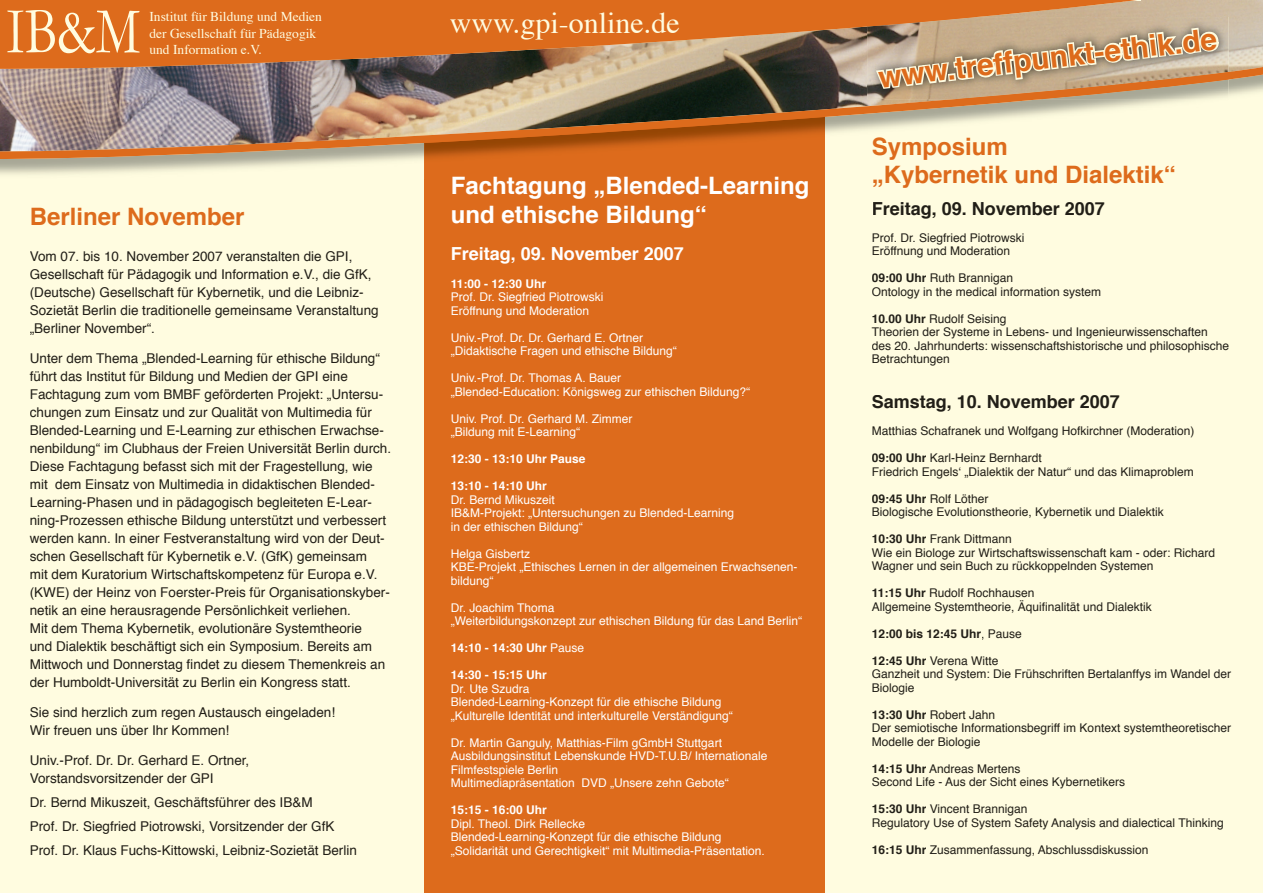
<style>
.page{position:relative;width:1263px;height:893px;background:#fffce0}
.page>*{position:absolute;margin:0;border:0;box-sizing:border-box;transform-origin:0 0}
.t1{font:700 30px "Helvetica";color:#dd6b1c}
.t2{font:30px "Times";color:#fffce0}
.t3{font:700 24px/28.8px "Helvetica";color:#dd6b1c}
.t4{font:700 24px/28.8px "Helvetica";color:#fff}
.t5{font:700 18px "Helvetica";color:#211e17}
.t6{font:700 18px "Helvetica";color:#fff}
.t7{font:13.5px/18px "Helvetica";color:#211e17}
.t8{font:13.5px/16.2px "Times";color:#fffce0}
.t9{font:12px/13.5px "Helvetica";color:#211e17}
.t10{font:12px/13.5px "Helvetica";color:#fff}
.t11{font:700 12px "Helvetica";color:#fff}
.t12{font:700 12px "Helvetica";color:#211e17}
.s1{font-weight:400}
.s2{font-weight:700}
</style>
<div class="page">
<div style="left:424px;top:100px;width:401px;height:793px;background:#dd6b1c"></div>
<svg style="left:0;top:160px;width:397px;height:15px"></svg>
<img style="left:0;top:0;width:1263px;height:160px">
<svg style="left:7px;top:10px;width:133px;height:43px"></svg>
<img style="left:867px;top:17px;width:361px;height:82px">
<svg style="left:873px;top:26px;width:349px;height:72px"></svg>
<p class="t8" style="left:149px;top:10px;width:174px">Institut für Bildung und Medien der Gesellschaft für Pädagogik und Information e.V.</p>
<h2 class="t3" style="left:30px;top:204px;width:216px">Berliner November</h2>
<p class="t7" style="left:30px;top:248px;width:350px">Vom 07. bis 10. November 2007 veranstalten die GPI, Gesellschaft für Pädagogik und Information e.V., die GfK, (Deutsche) Gesellschaft für Kybernetik, und die Leibniz-Sozietät Berlin die traditionelle gemeinsame Veranstaltung „Berliner November“.</p>
<p class="t7" style="left:30px;top:350px;width:363px">Unter dem Thema „Blended-Learning für ethische Bildung“ führt das Institut für Bildung und Medien der GPI eine Fachtagung zum vom BMBF geförderten Projekt: „Untersu&shy;chungen zum Einsatz und zur Qualität von Multimedia für Blended-Learning und E-Learning zur ethischen Erwachse&shy;nenbildung“ im Clubhaus der Freien Universität Berlin durch.<br>Diese Fachtagung befasst sich mit der Fragestellung, wie mit dem Einsatz von Multimedia in didaktischen Blended-Learning-Phasen und in pädagogisch begleiteten E-Lear&shy;ning-Prozessen ethische Bildung unterstützt und verbessert werden kann. In einer Festveranstaltung wird von der Deut&shy;schen Gesellschaft für Kybernetik e.V. (GfK) gemeinsam<br>mit dem Kuratorium Wirtschaftskompetenz für Europa e.V. (KWE) der Heinz von Foerster-Preis für Organisationskyber&shy;netik an eine herausragende Persönlichkeit verliehen.<br>Mit dem Thema Kybernetik, evolutionäre Systemtheorie<br>und Dialektik beschäftigt sich ein Symposium. Bereits am Mittwoch und Donnerstag findet zu diesem Themenkreis an der Humboldt-Universität zu Berlin ein Kongress statt.</p>
<p class="t7" style="left:30px;top:704px;width:307px">Sie sind herzlich zum regen Austausch eingeladen!<br>Wir freuen uns über Ihr Kommen!</p>
<p class="t7" style="left:30px;top:752px;width:221px">Univ.-Prof. Dr. Dr. Gerhard E. Ortner,<br>Vorstandsvorsitzender der GPI</p>
<p class="t7" style="left:30px;top:791px;width:329px;line-height:24px">Dr. Bernd Mikuszeit, Geschäftsführer des IB&amp;M<br>Prof. Dr. Siegfried Piotrowski, Vorsitzender der GfK<br>Prof. Dr. Klaus Fuchs-Kittowski, Leibniz-Sozietät Berlin</p>
<h1 class="t2" style="left:450px;top:11px;width:231px">www.gpi-online.de</h1>
<h2 class="t4" style="left:451px;top:173px;width:360px">Fachtagung „Blended-Learning und ethische Bildung“</h2>
<h3 class="t6" style="left:451px;top:247px;width:235px">Freitag, 09. November 2007</h3>
<p class="t11" style="left:451px;top:278px;width:97px">11:00 - 12:30 Uhr</p>
<p class="t10" style="left:451px;top:291px;width:154px">Prof. Dr. Siegfried Piotrowski<br>Eröffnung und Moderation</p>
<p class="t10" style="left:451px;top:331px;width:228px">Univ.-Prof. Dr. Dr. Gerhard E. Ortner „Didaktische Fragen und ethische Bildung“</p>
<p class="t10" style="left:451px;top:372px;width:301px">Univ.-Prof. Dr. Thomas A. Bauer<br>„Blended-Education: Königsweg zur ethischen Bildung?“</p>
<p class="t10" style="left:451px;top:412px;width:183px">Univ. Prof. Dr. Gerhard M. Zimmer „Bildung mit E-Learning“</p>
<p class="t11" style="left:451px;top:454px;width:136px">12:30 - 13:10 Uhr Pause</p>
<p class="t11" style="left:451px;top:481px;width:98px">13:10 - 14:10 Uhr</p>
<p class="t10" style="left:451px;top:493px;width:285px">Dr. Bernd Mikuszeit<br>IB&amp;M-Projekt: „Untersuchungen zu Blended-Learning in der ethischen Bildung“</p>
<p class="t10" style="left:451px;top:547px;width:348px">Helga Gisbertz<br>KBE-Projekt „Ethisches Lernen in der allgemeinen Erwachsenen&shy;bildung“</p>
<p class="t10" style="left:451px;top:601px;width:353px">Dr. Joachim Thoma<br>„Weiterbildungskonzept zur ethischen Bildung für das Land Berlin“</p>
<p class="t11" style="left:451px;top:643px;width:135px">14:10 - 14:30 Uhr <span class="s1">Pause</span></p>
<p class="t11" style="left:451px;top:670px;width:98px">14:30 - 15:15 Uhr</p>
<p class="t10" style="left:451px;top:682px;width:284px">Dr. Ute Szudra<br>Blended-Learning-Konzept für die ethische Bildung „Kulturelle Identität und interkulturelle Verständigung“</p>
<p class="t10" style="left:451px;top:736px;width:318px">Dr. Martin Ganguly, Matthias-Film gGmbH Stuttgart Ausbildungsinstitut Lebenskunde HVD-T.U.B/ Internationale Filmfestspiele Berlin<br>Multimediapräsentation DVD „Unsere zehn Gebote“</p>
<p class="t11" style="left:451px;top:805px;width:98px">15:15 - 16:00 Uhr</p>
<p class="t10" style="left:451px;top:817px;width:316px">Dipl. Theol. Dirk Rellecke<br>Blended-Learning-Konzept für die ethische Bildung „Solidarität und Gerechtigkeit“ mit Multimedia-Präsentation.</p>
<h1 class="t1" style="left:877px;top:66px;width:342px;rotate:-7deg">www.treffpunkt-ethik.de</h1>
<h2 class="t3" style="left:872px;top:134px;width:306px">Symposium<br>„Kybernetik und Dialektik“</h2>
<h3 class="t5" style="left:872px;top:201px;width:235px">Freitag, 09. November 2007</h3>
<p class="t9" style="left:872px;top:232px;width:154px">Prof. Dr. Siegfried Piotrowski<br>Eröffnung und Moderation</p>
<p class="t9" style="left:872px;top:272px;width:231px"><span class="s2">09:00 Uhr</span> Ruth Brannigan<br>Ontology in the medical information system</p>
<p class="t9" style="left:872px;top:313px;width:359px"><span class="s2">10.00 Uhr</span> Rudolf Seising<br>Theorien der Systeme in Lebens- und Ingenieurwissenschaften des 20. Jahrhunderts: wissenschaftshistorische und philosophische Betrachtungen</p>
<h3 class="t5" style="left:872px;top:394px;width:250px">Samstag, 10. November 2007</h3>
<p class="t9" style="left:872px;top:425px;width:324px">Matthias Schafranek und Wolfgang Hofkirchner (Moderation)</p>
<p class="t9" style="left:872px;top:452px;width:324px"><span class="s2">09:00 Uhr</span> Karl-Heinz Bernhardt<br>Friedrich Engels‘ „Dialektik der Natur“ und das Klimaproblem</p>
<p class="t9" style="left:872px;top:493px;width:294px"><span class="s2">09:45 Uhr</span> Rolf Löther<br>Biologische Evolutionstheorie, Kybernetik und Dialektik</p>
<p class="t9" style="left:872px;top:533px;width:345px"><span class="s2">10:30 Uhr</span> Frank Dittmann<br>Wie ein Biologe zur Wirtschaftswissenschaft kam - oder: Richard<br>Wagner und sein Buch zu rückkoppelnden Systemen</p>
<p class="t9" style="left:872px;top:587px;width:282px"><span class="s2">11:15 Uhr</span> Rudolf Rochhausen<br>Allgemeine Systemtheorie, Äquifinalität und Dialektik</p>
<p class="t12" style="left:872px;top:629px;width:152px">12:00 bis 12:45 Uhr<span class="s1">, Pause</span></p>
<p class="t9" style="left:872px;top:655px;width:361px"><span class="s2">12:45 Uhr</span> Verena Witte<br>Ganzheit und System: Die Frühschriften Bertalanffys im Wandel der<br>Biologie</p>
<p class="t9" style="left:872px;top:709px;width:361px"><span class="s2">13:30 Uhr</span> Robert Jahn<br>Der semiotische Informationsbegriff im Kontext systemtheoretischer<br>Modelle der Biologie</p>
<p class="t9" style="left:872px;top:763px;width:255px"><span class="s2">14:15 Uhr</span> Andreas Mertens<br>Second Life - Aus der Sicht eines Kybernetikers</p>
<p class="t9" style="left:872px;top:803px;width:353px"><span class="s2">15:30 Uhr</span> Vincent Brannigan<br>Regulatory Use of System Safety Analysis and dialectical Thinking</p>
<p class="t9" style="left:872px;top:844px;width:278px"><span class="s2">16:15 Uhr</span> Zusammenfassung, Abschlussdiskussion</p>
</div>
